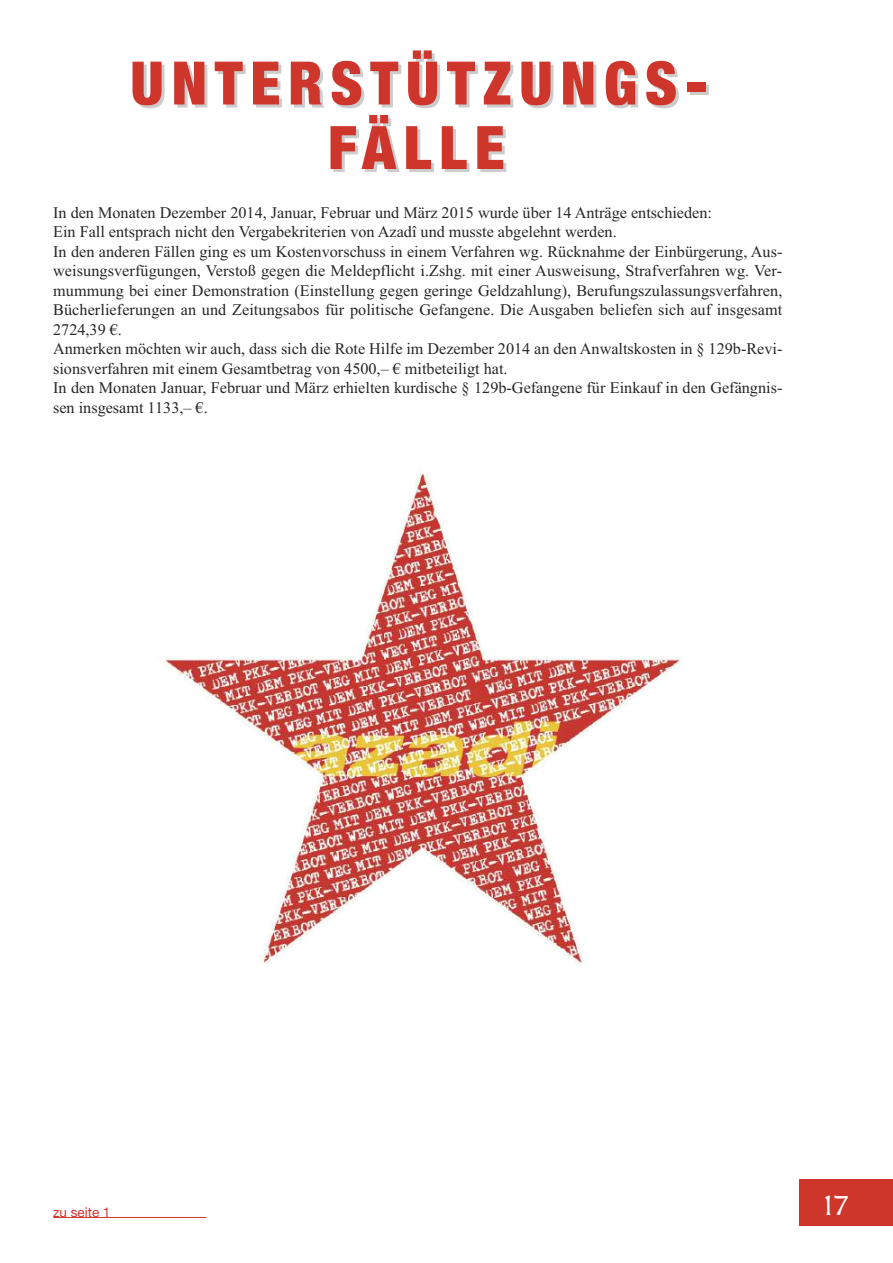
<style>
.page{position:relative;width:893px;height:1263px;background:#fff}
.page>*{position:absolute;margin:0;border:0;box-sizing:border-box;transform-origin:0 0}
.t1{font:900 condensed 60px/64.5px "Helvetica Neue LT Std";letter-spacing:.13em;color:#ce352b;text-align:center}
.t2{font:33px "Herculanum";color:#fff}
.t3{font:16.2px/19.5px "Times New Roman";color:#272627}
.t4{font:13.5px "Helvetica Neue";color:#ce352b}
</style>
<div class="page">
<div style="left:799px;top:1179px;width:94px;height:46px;background:#ce352b"></div>
<hr style="left:53px;top:1217px;width:153px;height:1px;background:#ce352b">
<img style="left:164px;top:469px;width:517px;height:496px">
<h1 class="t1" style="left:130px;top:56px;width:578px">UNTERSTÜTZUNGS-<br>FÄLLE</h1>
<p class="t3" style="left:53px;top:202px;width:731px">In den Monaten Dezember 2014, Januar, Februar und März 2015 wurde über 14 Anträge entschieden:<br>Ein Fall entsprach nicht den Vergabekriterien von Azadî und musste abgelehnt werden.<br>In den anderen Fällen ging es um Kostenvorschuss in einem Verfahren wg. Rücknahme der Einbürgerung, Aus&shy;weisungsverfügungen, Verstoß gegen die Meldepflicht i.Zshg. mit einer Ausweisung, Strafverfahren wg. Ver&shy;mummung bei einer Demonstration (Einstellung gegen geringe Geldzahlung), Berufungszulassungsverfahren, Bücherlieferungen an und Zeitungsabos für politische Gefangene. Die Ausgaben beliefen sich auf insgesamt 2724,39 €.<br>Anmerken möchten wir auch, dass sich die Rote Hilfe im Dezember 2014 an den Anwaltskosten in § 129b-Revi&shy;sionsverfahren mit einem Gesamtbetrag von 4500,– € mitbeteiligt hat.<br>In den Monaten Januar, Februar und März erhielten kurdische § 129b-Gefangene für Einkauf in den Gefängnis&shy;sen insgesamt 1133,– €.</p>
<p class="t4" style="left:53px;top:1204px;width:59px">zu seite 1</p>
<h2 class="t2" style="left:823px;top:1183px;width:28px">17</h2>
</div>
